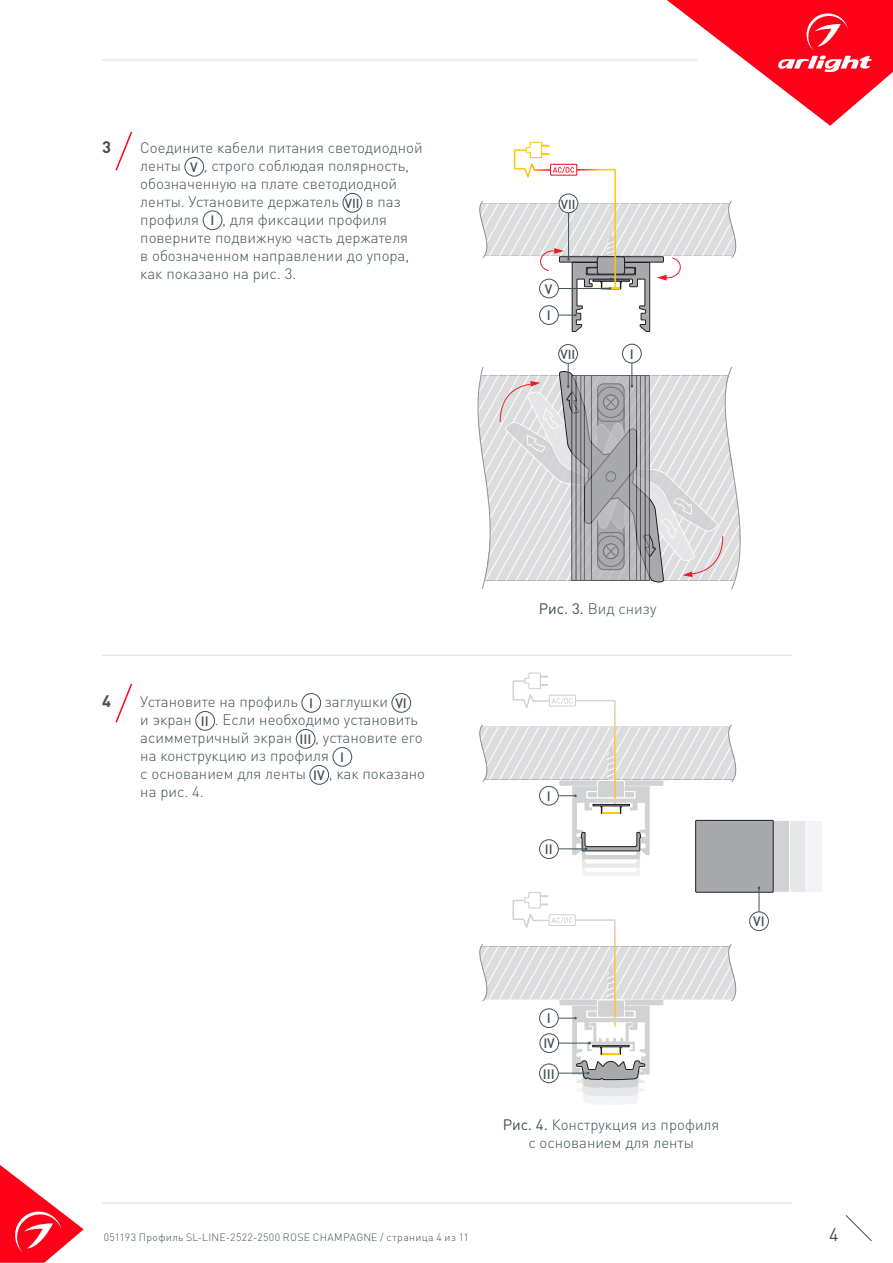
<style>
.page{position:relative;width:893px;height:1263px;background:#fff}
.page>*{position:absolute;margin:0;border:0;box-sizing:border-box;transform-origin:0 0}
.t1{font:18px "DIN Pro";color:#425159}
.t2{font:700 16.5px "DIN Pro";color:#425159}
.t3{font:300 15px/18px "DIN Pro";color:#425159}
.t4{font:500 13.5px "DIN Pro";color:#425159}
.t5{font:500 12.9px "DIN Pro";color:#425159}
.t6{font:300 10.5px "DIN Pro";letter-spacing:.03em;color:#425159}
.s1{font-weight:400}
</style>
<div class="page">
<svg style="left:0;top:1165px;width:84px;height:98px"></svg>
<svg style="left:845px;top:1215px;width:27px;height:26px"></svg>
<svg style="left:667px;top:0;width:226px;height:126px"></svg>
<hr style="left:102px;top:60px;width:595px;height:1px;background:#dcdddf">
<div style="left:745px;top:820px;width:78px;height:72px;background:#f2f3f4"></div>
<div style="left:728px;top:820px;width:78px;height:72px;background:#e6e7e9"></div>
<div style="left:712px;top:820px;width:78px;height:72px;background:#d1d2d4;border:1px solid #fff"></div>
<hr style="left:102px;top:1203px;width:690px;height:1px;background:#dcdddf">
<div style="left:185px;top:157px;width:19px;height:19px;border:1px solid #425159;border-radius:50%"></div>
<div style="left:343px;top:193px;width:19px;height:19px;border:1px solid #425159;border-radius:50%"></div>
<div style="left:203px;top:211px;width:19px;height:19px;border:1px solid #425159;border-radius:50%"></div>
<svg style="left:115px;top:131px;width:18px;height:40px"></svg>
<div style="left:302px;top:693px;width:19px;height:19px;border:1px solid #425159;border-radius:50%"></div>
<div style="left:392px;top:693px;width:19px;height:19px;border:1px solid #425159;border-radius:50%"></div>
<div style="left:196px;top:711px;width:19px;height:19px;border:1px solid #425159;border-radius:50%"></div>
<div style="left:296px;top:729px;width:19px;height:19px;border:1px solid #425159;border-radius:50%"></div>
<div style="left:333px;top:747px;width:19px;height:19px;border:1px solid #425159;border-radius:50%"></div>
<div style="left:310px;top:765px;width:19px;height:19px;border:1px solid #425159;border-radius:50%"></div>
<svg style="left:115px;top:683px;width:18px;height:40px"></svg>
<hr style="left:102px;top:655px;width:690px;height:1px;background:#dcdddf">
<div style="left:696px;top:820px;width:77px;height:72px;background:#a8a9ad"></div>
<div style="left:695px;top:820px;width:78px;height:72px;border:1px solid #231f20"></div>
<div style="left:749px;top:912px;width:20px;height:19px;border:1px solid #425159;border-radius:50%"></div>
<svg style="left:758px;top:887px;width:2px;height:25px"></svg>
<svg style="left:479px;top:672px;width:266px;height:204px"></svg>
<svg style="left:477px;top:141px;width:264px;height:442px"></svg>
<svg style="left:479px;top:891px;width:266px;height:213px"></svg>
<p class="t2" style="left:102px;top:136px;width:10px">3</p>
<p class="t3" style="left:140px;top:138px;width:284px">Соедините кабели питания светодиодной ленты</p>
<p class="t3" style="left:140px;top:156px;width:270px;text-indent:64px">, строго соблюдая полярность, обозначенную на плате светодиодной ленты. Установите держатель</p>
<p class="t4" style="left:190px;top:158px;width:9px">V</p>
<p class="t5" style="left:345px;top:194px;width:16px">VII</p>
<p class="t3" style="left:366px;top:192px;width:37px">в паз</p>
<p class="t3" style="left:140px;top:210px;width:60px">профиля</p>
<p class="t4" style="left:210px;top:211px;width:5px">I</p>
<p class="t3" style="left:140px;top:210px;width:271px;text-indent:82px">, для фиксации профиля поверните подвижную часть держателя в обозначенном направлении до упора, как показано на рис. 3.</p>
<p class="t5" style="left:561px;top:195px;width:16px">VII</p>
<p class="t4" style="left:545px;top:280px;width:9px">V</p>
<p class="t4" style="left:547px;top:306px;width:5px">I</p>
<p class="t5" style="left:560px;top:346px;width:16px">VII</p>
<p class="t4" style="left:630px;top:345px;width:5px">I</p>
<p class="t2" style="left:102px;top:690px;width:10px">4</p>
<p class="t3" style="left:140px;top:692px;width:159px">Установите на профиль</p>
<p class="t4" style="left:309px;top:694px;width:5px">I</p>
<p class="t3" style="left:325px;top:692px;width:65px">заглушки</p>
<p class="t4" style="left:395px;top:694px;width:13px">VI</p>
<p class="t3" style="left:140px;top:710px;width:53px">и экран</p>
<p class="t4" style="left:201px;top:712px;width:9px">II</p>
<p class="t3" style="left:140px;top:710px;width:279px;text-indent:74px">. Если необходимо установить асимметричный экран</p>
<p class="t4" style="left:299px;top:730px;width:13px">III</p>
<p class="t3" style="left:140px;top:728px;width:284px;text-indent:175px">, установите его на конструкцию из профиля</p>
<p class="t4" style="left:340px;top:748px;width:5px">I</p>
<p class="t3" style="left:140px;top:764px;width:167px">с основанием для ленты</p>
<p class="t4" style="left:313px;top:766px;width:13px">IV</p>
<p class="t3" style="left:329px;top:764px;width:98px">, как показано</p>
<p class="t3" style="left:140px;top:782px;width:65px">на рис. 4.</p>
<p class="t3" style="left:539px;top:599px;width:119px"><span class="s1">Рис. 3.</span> Вид снизу</p>
<p class="t4" style="left:547px;top:787px;width:5px">I</p>
<p class="t4" style="left:545px;top:840px;width:9px">II</p>
<p class="t4" style="left:547px;top:1009px;width:5px">I</p>
<p class="t4" style="left:543px;top:1034px;width:13px">IV</p>
<p class="t4" style="left:543px;top:1064px;width:13px">III</p>
<p class="t3" style="left:503px;top:1115px;width:218px;text-align:center"><span class="s1">Рис. 4.</span> Конструкция из профиля с основанием для ленты</p>
<p class="t4" style="left:753px;top:912px;width:13px">VI</p>
<p class="t6" style="left:104px;top:1230px;width:367px">051193 Профиль SL-LINE-2522-2500 ROSE CHAMPAGNE / страница 4 из 11</p>
<p class="t1" style="left:829px;top:1222px;width:11px">4</p>
</div>
